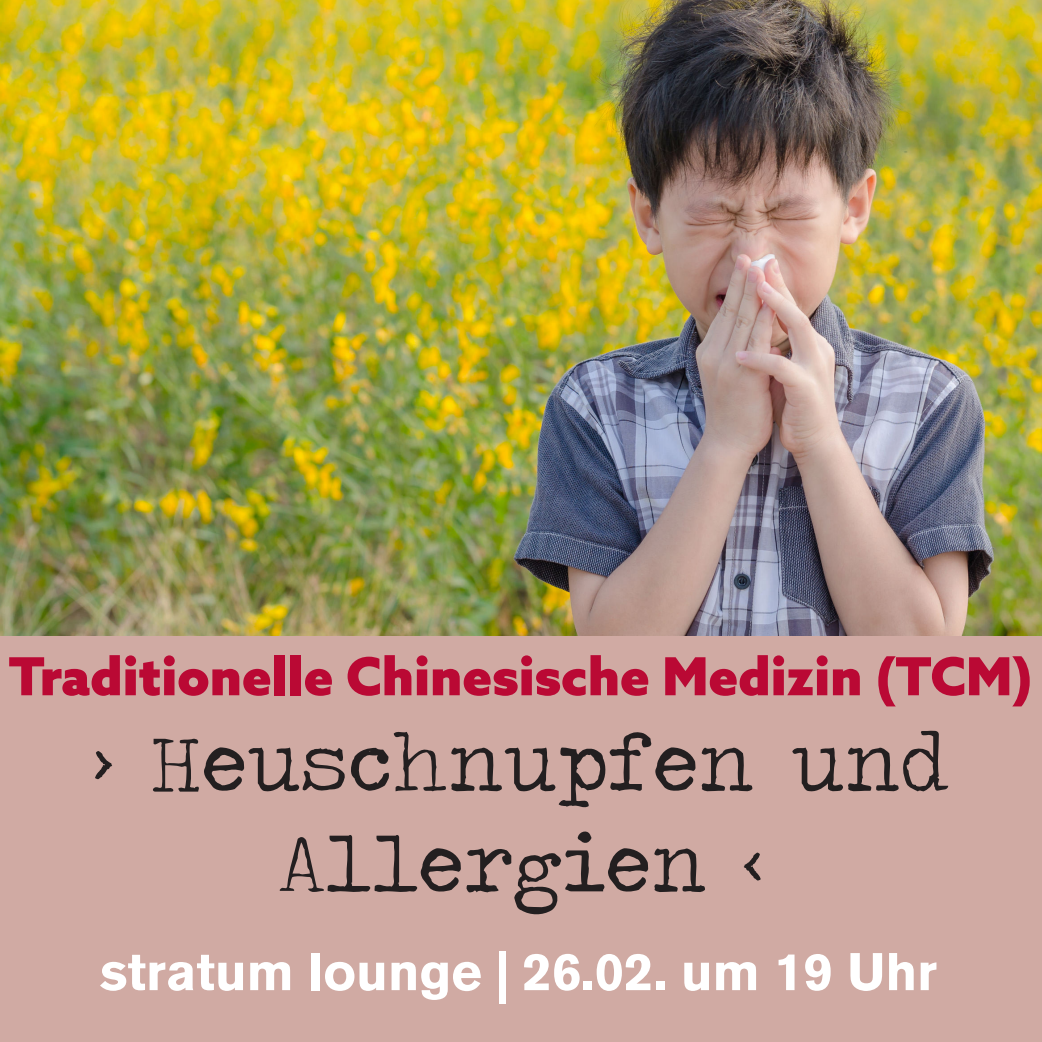
<style>
.page{position:relative;width:1042px;height:1042px;background:#fff}
.page>*{position:absolute;margin:0;border:0;box-sizing:border-box;transform-origin:0 0}
.t1{font:84px "Traveling Typewriter";color:#231f20}
.t2{font:900 52.5px "Azo Sans";color:#ba0934}
.t3{font:700 52.5px "Akzidenz Grotesk BE";color:#fff}
</style>
<div class="page">
<div style="left:0;top:635px;width:1042px;height:407px;background:#d0aaa3"></div>
<img style="left:0;top:0;width:1042px;height:635px">
<p class="t2" style="left:9px;top:641px;width:1025px">Traditionelle Chinesische Medizin (TCM)</p>
<p class="t1" style="left:92px;top:707px;width:858px">&gt; Heuschnupfen und</p>
<p class="t1" style="left:279px;top:808px;width:486px">Allergien &lt;</p>
<p class="t3" style="left:100px;top:941px;width:838px">stratum lounge | 26.02. um 19 Uhr</p>
</div>
